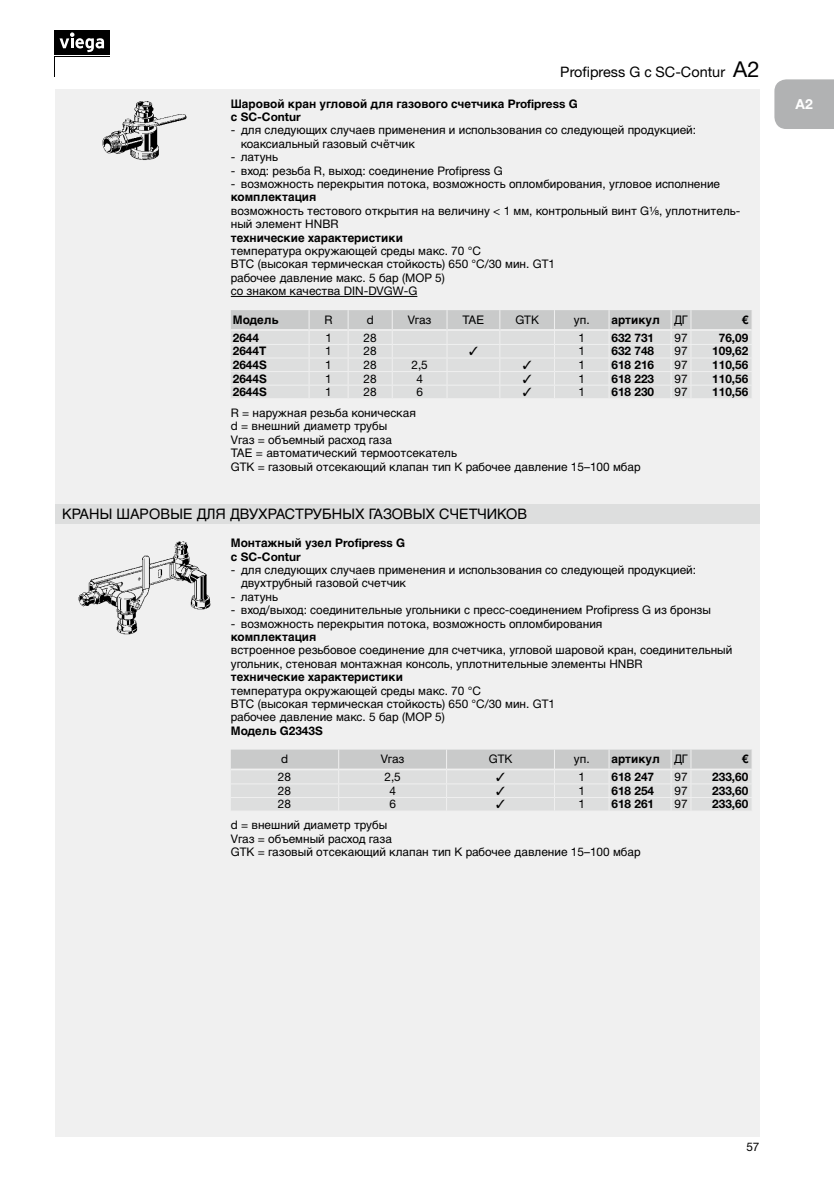
<style>
.page{position:relative;width:834px;height:1181px;background:#fff}
.page>*{position:absolute;margin:0;border:0;box-sizing:border-box;transform-origin:0 0}
.t1{font:14.35px "Viega Helvetica Neue";color:#000}
.t2{font:700 13.83px "Viega Helvetica Neue";color:#fff}
.t3{font:11.9px/13.5px "Viega Helvetica Neue";color:#000}
.t4{font:700 11.9px/13.5px "Viega Helvetica Neue";color:#000}
.s1{font-size:21.88px}
.s2{font-weight:400}
</style>
<div class="page">
<div style="left:55px;top:89px;width:704px;height:1047px;background:#f0f0f0"></div>
<div style="left:55px;top:30px;width:55px;height:24px;background:#000"></div>
<svg style="left:59px;top:32px;width:45px;height:20px"></svg>
<svg style="left:55px;top:56px;width:55px;height:1px"></svg>
<div style="left:774px;top:79px;width:59px;height:50px;background:#b1b2b3"></div>
<img style="left:102px;top:101px;width:85px;height:59px">
<hr style="left:231px;top:296px;width:186px;height:1px;background:#000">
<svg style="left:231px;top:310px;width:521px;height:88px;background:#dadbdb"></svg>
<div style="left:55px;top:504px;width:704px;height:20px;background:#dddede"></div>
<img style="left:78px;top:541px;width:133px;height:94px">
<svg style="left:231px;top:749px;width:521px;height:62px;background:#d8d9d9"></svg>
<p class="t1" style="left:560px;top:63px;width:201px">Profipress G с SC-Contur <span class="s1">A2</span></p>
<p class="t4" style="left:231px;top:96px;width:348px">Шаровой кран угловой для газового счетчика Profipress G</p>
<p class="t2" style="left:795px;top:95px;width:19px">A2</p>
<p class="t4" style="left:231px;top:110px;width:71px">с SC-Contur</p>
<p class="t3" style="left:241px;top:123px;width:457px;text-indent:-10px">- для следующих случаев применения и использования со следующей продукцией: коаксиальный газовый счётчик</p>
<p class="t3" style="left:231px;top:150px;width:49px">- латунь</p>
<p class="t3" style="left:231px;top:163px;width:273px">- вход: резьба R, выход: соединение Profipress G</p>
<p class="t3" style="left:231px;top:177px;width:491px">- возможность перекрытия потока, возможность опломбирования, угловое исполнение</p>
<p class="t4" style="left:231px;top:190px;width:87px">комплектация</p>
<p class="t3" style="left:231px;top:204px;width:511px">возможность тестового открытия на величину &lt; 1 мм, контрольный винт G⅛, уплотнитель&shy;ный элемент HNBR</p>
<p class="t4" style="left:231px;top:230px;width:173px">технические характеристики</p>
<p class="t3" style="left:231px;top:244px;width:326px">температура окружающей среды макс. 70 °C<br>ВТС (высокая термическая стойкость) 650 °C/30 мин. GT1 рабочее давление макс. 5 бар (MOP 5)<br>со знаком качества DIN-DVGW-G</p>
<p class="t4" style="left:233px;top:312px;width:47px">Модель</p>
<p class="t3" style="left:324px;top:312px;width:10px">R</p>
<p class="t3" style="left:366px;top:312px;width:9px">d</p>
<p class="t3" style="left:407px;top:312px;width:25px">Vгаз</p>
<p class="t3" style="left:462px;top:312px;width:23px">ТАЕ</p>
<p class="t3" style="left:515px;top:312px;width:25px">GTK</p>
<p class="t4" style="left:573px;top:312px;width:116px"><span class="s2">уп.</span> артикул <span class="s2">ДГ</span></p>
<p class="t4" style="left:741px;top:312px;width:8px">€</p>
<p class="t4" style="left:233px;top:330px;width:28px">2644</p>
<p class="t3" style="left:325px;top:330px;width:8px">1</p>
<p class="t3" style="left:363px;top:330px;width:15px">28</p>
<p class="t3" style="left:578px;top:330px;width:8px">1</p>
<p class="t4" style="left:611px;top:330px;width:44px">632 731</p>
<p class="t3" style="left:674px;top:330px;width:15px">97</p>
<p class="t4" style="left:718px;top:330px;width:31px">76,09</p>
<p class="t4" style="left:233px;top:344px;width:35px">2644T</p>
<p class="t3" style="left:325px;top:344px;width:8px">1</p>
<p class="t3" style="left:363px;top:344px;width:15px">28</p>
<p class="t3" style="left:469px;top:344px;width:10px">✓</p>
<p class="t3" style="left:578px;top:344px;width:8px">1</p>
<p class="t4" style="left:611px;top:344px;width:44px">632 748</p>
<p class="t3" style="left:674px;top:344px;width:15px">97</p>
<p class="t4" style="left:712px;top:344px;width:38px">109,62</p>
<p class="t4" style="left:233px;top:358px;width:35px">2644S</p>
<p class="t3" style="left:325px;top:358px;width:8px">1</p>
<p class="t3" style="left:363px;top:358px;width:15px">28</p>
<p class="t3" style="left:411px;top:358px;width:18px">2,5</p>
<p class="t3" style="left:522px;top:358px;width:10px">✓</p>
<p class="t3" style="left:578px;top:358px;width:8px">1</p>
<p class="t4" style="left:611px;top:358px;width:44px">618 216</p>
<p class="t3" style="left:674px;top:358px;width:15px">97</p>
<p class="t4" style="left:712px;top:358px;width:38px">110,56</p>
<p class="t4" style="left:233px;top:371px;width:35px">2644S</p>
<p class="t3" style="left:325px;top:371px;width:8px">1</p>
<p class="t3" style="left:363px;top:371px;width:15px">28</p>
<p class="t3" style="left:416px;top:371px;width:8px">4</p>
<p class="t3" style="left:522px;top:371px;width:10px">✓</p>
<p class="t3" style="left:578px;top:371px;width:8px">1</p>
<p class="t4" style="left:611px;top:371px;width:44px">618 223</p>
<p class="t3" style="left:674px;top:371px;width:15px">97</p>
<p class="t4" style="left:712px;top:371px;width:38px">110,56</p>
<p class="t4" style="left:233px;top:385px;width:35px">2644S</p>
<p class="t3" style="left:325px;top:385px;width:8px">1</p>
<p class="t3" style="left:363px;top:385px;width:15px">28</p>
<p class="t3" style="left:416px;top:385px;width:8px">6</p>
<p class="t3" style="left:522px;top:385px;width:10px">✓</p>
<p class="t3" style="left:578px;top:385px;width:8px">1</p>
<p class="t4" style="left:611px;top:385px;width:44px">618 230</p>
<p class="t3" style="left:674px;top:385px;width:15px">97</p>
<p class="t4" style="left:712px;top:385px;width:38px">110,56</p>
<p class="t3" style="left:231px;top:406px;width:411px">R = наружная резьба коническая<br>d = внешний диаметр трубы<br>Vгаз = объемный расход газа<br>ТАЕ = автоматический термоотсекатель<br>GTK = газовый отсекающий клапан тип K рабочее давление 15–100 мбар</p>
<p class="t1" style="left:62px;top:505px;width:89px">Краны шаров</p>
<p class="t1" style="left:170px;top:505px;width:71px">ые для дву</p>
<p class="t1" style="left:258px;top:505px;width:37px">храстру</p>
<p class="t1" style="left:322px;top:505px;width:176px">бных газов ых счетчиков</p>
<p class="t4" style="left:231px;top:536px;width:176px">Монтажный узел Profipress G с SC-Contur</p>
<p class="t3" style="left:241px;top:563px;width:457px;text-indent:-10px">- для следующих случаев применения и использования со следующей продукцией: двухтрубный газовой счетчик</p>
<p class="t3" style="left:231px;top:589px;width:49px">- латунь</p>
<p class="t3" style="left:231px;top:603px;width:481px">- вход/выход: соединительные угольники с пресс-соединением Profipress G из бронзы</p>
<p class="t3" style="left:231px;top:616px;width:373px">- возможность перекрытия потока, возможность опломбирования</p>
<p class="t4" style="left:231px;top:629px;width:87px">комплектация</p>
<p class="t3" style="left:231px;top:643px;width:503px">встроенное резьбовое соединение для счетчика, угловой шаровой кран, соединительный угольник, стеновая монтажная консоль, уплотнительные элементы HNBR</p>
<p class="t4" style="left:231px;top:670px;width:173px">технические характеристики</p>
<p class="t3" style="left:231px;top:683px;width:326px">температура окружающей среды макс. 70 °C<br>ВТС (высокая термическая стойкость) 650 °C/30 мин. GT1 рабочее давление макс. 5 бар (MOP 5)</p>
<p class="t4" style="left:231px;top:723px;width:93px">Модель G2343S</p>
<p class="t3" style="left:281px;top:752px;width:9px">d</p>
<p class="t3" style="left:380px;top:752px;width:25px">Vгаз</p>
<p class="t3" style="left:488px;top:752px;width:25px">GTK</p>
<p class="t4" style="left:573px;top:752px;width:116px"><span class="s2">уп.</span> артикул <span class="s2">ДГ</span></p>
<p class="t4" style="left:741px;top:752px;width:8px">€</p>
<p class="t3" style="left:278px;top:770px;width:15px">28</p>
<p class="t3" style="left:384px;top:770px;width:18px">2,5</p>
<p class="t3" style="left:496px;top:770px;width:10px">✓</p>
<p class="t3" style="left:578px;top:770px;width:8px">1</p>
<p class="t4" style="left:611px;top:770px;width:44px">618 247</p>
<p class="t3" style="left:674px;top:770px;width:15px">97</p>
<p class="t4" style="left:712px;top:770px;width:38px">233,60</p>
<p class="t3" style="left:278px;top:783px;width:15px">28</p>
<p class="t3" style="left:389px;top:783px;width:8px">4</p>
<p class="t3" style="left:496px;top:783px;width:10px">✓</p>
<p class="t3" style="left:578px;top:783px;width:8px">1</p>
<p class="t4" style="left:611px;top:783px;width:44px">618 254</p>
<p class="t3" style="left:674px;top:783px;width:15px">97</p>
<p class="t4" style="left:712px;top:783px;width:38px">233,60</p>
<p class="t3" style="left:278px;top:797px;width:15px">28</p>
<p class="t3" style="left:389px;top:797px;width:8px">6</p>
<p class="t3" style="left:496px;top:797px;width:10px">✓</p>
<p class="t3" style="left:578px;top:797px;width:8px">1</p>
<p class="t4" style="left:611px;top:797px;width:44px">618 261</p>
<p class="t3" style="left:674px;top:797px;width:15px">97</p>
<p class="t4" style="left:712px;top:797px;width:38px">233,60</p>
<p class="t3" style="left:231px;top:818px;width:411px">d = внешний диаметр трубы<br>Vгаз = объемный расход газа<br>GTK = газовый отсекающий клапан тип K рабочее давление 15–100 мбар</p>
<p class="t3" style="left:746px;top:1139px;width:15px">57</p>
</div>
